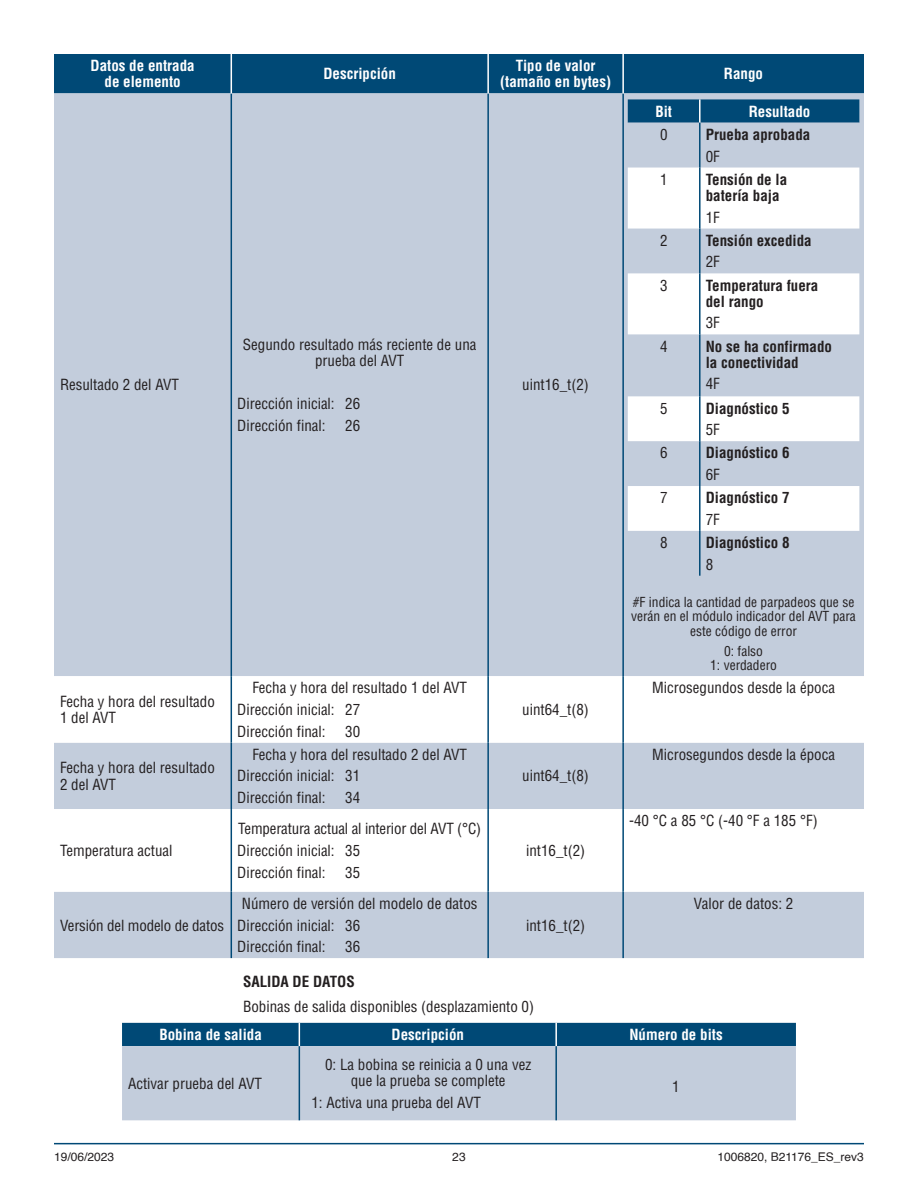
<style>
.page{position:relative;width:918px;height:1188px;background:#fff}
.page>*{position:absolute;margin:0;border:0;box-sizing:border-box;transform-origin:0 0}
.Table_body{font:condensed 15px/16.2px "Helvetica";color:#231f20;text-align:center}
.Table_body_Bold{font:700 condensed 15px/16.2px "Helvetica";color:#231f20}
.Table_Head_white{font:700 condensed 15px/16.2px "Helvetica";color:#fff;text-align:center}
.Table_body_center{font:condensed 15px "Helvetica";color:#231f20}
.body{font:condensed 15px "Helvetica";color:#231f20}
.body-2{font:700 condensed 15px "Helvetica";color:#231f20}
.Table_Notes{font:condensed 13.5px/14.5px "Helvetica";color:#231f20;text-align:center}
.t1{font:12px "Helvetica";color:#231f20}
</style>
<div class="page">
<hr style="left:54px;top:1143px;width:810px;height:1px;background:#004976">
<div style="left:54px;top:54px;width:810px;height:39px;background:#004976"></div>
<div style="left:54px;top:93px;width:810px;height:865px;background:#c3cddc"></div>
<svg style="left:54px;top:676px;width:810px;height:216px"></svg>
<hr style="left:231px;top:93px;width:1px;height:583px;background:#004976">
<hr style="left:487px;top:93px;width:2px;height:583px;background:#004976">
<hr style="left:622px;top:93px;width:2px;height:583px;background:#004976">
<hr style="left:231px;top:676px;width:1px;height:67px;background:#004976">
<hr style="left:487px;top:676px;width:2px;height:67px;background:#004976">
<hr style="left:622px;top:676px;width:2px;height:67px;background:#004976">
<hr style="left:231px;top:743px;width:1px;height:66px;background:#004976">
<hr style="left:487px;top:743px;width:2px;height:66px;background:#004976">
<hr style="left:622px;top:743px;width:2px;height:66px;background:#004976">
<hr style="left:231px;top:809px;width:1px;height:83px;background:#004976">
<hr style="left:487px;top:809px;width:2px;height:83px;background:#004976">
<hr style="left:622px;top:809px;width:2px;height:83px;background:#004976">
<hr style="left:231px;top:892px;width:1px;height:66px;background:#004976">
<hr style="left:487px;top:892px;width:2px;height:66px;background:#004976">
<hr style="left:622px;top:892px;width:2px;height:66px;background:#004976">
<hr style="left:231px;top:54px;width:1px;height:39px;background:#fff">
<hr style="left:487px;top:54px;width:2px;height:39px;background:#fff">
<hr style="left:622px;top:54px;width:2px;height:39px;background:#fff">
<svg style="left:628px;top:99px;width:231px;height:24px;background:#074e7a"></svg>
<div style="left:628px;top:123px;width:231px;height:453px;background:#c3cddc"></div>
<svg style="left:628px;top:168px;width:231px;height:363px"></svg>
<hr style="left:699px;top:99px;width:2px;height:24px;background:#fff">
<hr style="left:699px;top:123px;width:2px;height:45px;background:#004976">
<hr style="left:699px;top:168px;width:2px;height:61px;background:#004976">
<hr style="left:699px;top:229px;width:2px;height:44px;background:#004976">
<hr style="left:699px;top:273px;width:2px;height:61px;background:#004976">
<hr style="left:699px;top:334px;width:2px;height:62px;background:#004976">
<hr style="left:699px;top:396px;width:2px;height:45px;background:#004976">
<hr style="left:699px;top:441px;width:2px;height:45px;background:#004976">
<hr style="left:699px;top:486px;width:2px;height:45px;background:#004976">
<hr style="left:699px;top:531px;width:2px;height:45px;background:#004976">
<div style="left:122px;top:1046px;width:674px;height:74px;background:#c3cddc"></div>
<hr style="left:299px;top:1046px;width:1px;height:74px;background:#004976">
<hr style="left:555px;top:1046px;width:2px;height:74px;background:#004976">
<div style="left:122px;top:1023px;width:674px;height:23px;background:#004976"></div>
<hr style="left:555px;top:1023px;width:2px;height:23px;background:#fff">
<p class="Table_Head_white" style="left:91px;top:58px;width:106px">Datos de entrada de elemento</p>
<p class="Table_Head_white" style="left:323px;top:66px;width:74px">Descripción</p>
<p class="Table_Head_white" style="left:500px;top:58px;width:112px">Tipo de valor (tamaño en bytes)</p>
<p class="Table_Head_white" style="left:724px;top:66px;width:41px">Rango</p>
<p class="Table_body" style="left:60px;top:377px;width:121px">Resultado 2 del AVT</p>
<p class="Table_body" style="left:243px;top:336px;width:235px">Segundo resultado más reciente de una prueba del AVT</p>
<p class="Table_body" style="left:237px;top:396px;width:124px">Dirección inicial: 26</p>
<p class="Table_body" style="left:237px;top:417px;width:90px">Dirección final:</p>
<p class="Table_body" style="left:345px;top:417px;width:16px">26</p>
<p class="Table_body" style="left:60px;top:693px;width:156px;text-align:left">Fecha y hora del resultado<br>1 del AVT</p>
<p class="Table_body" style="left:60px;top:760px;width:156px;text-align:left">Fecha y hora del resultado<br>2 del AVT</p>
<p class="Table_body" style="left:60px;top:842px;width:114px">Temperatura actual</p>
<p class="Table_body" style="left:60px;top:917px;width:166px">Versión del modelo de datos</p>
<p class="Table_body" style="left:252px;top:680px;width:216px">Fecha y hora del resultado 1 del AVT</p>
<p class="Table_body" style="left:237px;top:701px;width:124px">Dirección inicial: 27</p>
<p class="Table_body" style="left:237px;top:723px;width:90px">Dirección final:</p>
<p class="Table_body" style="left:345px;top:723px;width:16px">30</p>
<p class="Table_body" style="left:252px;top:746px;width:216px">Fecha y hora del resultado 2 del AVT</p>
<p class="Table_body" style="left:237px;top:768px;width:124px">Dirección inicial: 31</p>
<p class="Table_body" style="left:237px;top:789px;width:90px">Dirección final:</p>
<p class="Table_body" style="left:345px;top:789px;width:16px">34</p>
<p class="Table_body" style="left:238px;top:821px;width:244px">Temperatura actual al interior del AVT (°C)</p>
<p class="Table_body" style="left:237px;top:842px;width:124px">Dirección inicial: 35</p>
<p class="Table_body" style="left:237px;top:864px;width:90px">Dirección final:</p>
<p class="Table_body" style="left:345px;top:864px;width:16px">35</p>
<p class="Table_body" style="left:242px;top:895px;width:237px">Número de versión del modelo de datos</p>
<p class="Table_body" style="left:237px;top:917px;width:124px">Dirección inicial: 36</p>
<p class="Table_body" style="left:237px;top:938px;width:90px">Dirección final:</p>
<p class="Table_body" style="left:345px;top:938px;width:16px">36</p>
<p class="Table_body_center" style="left:522px;top:376px;width:68px">uint16_t(2)</p>
<p class="Table_body_center" style="left:522px;top:700px;width:68px">uint64_t(8)</p>
<p class="Table_body_center" style="left:522px;top:767px;width:68px">uint64_t(8)</p>
<p class="Table_body_center" style="left:526px;top:841px;width:61px">int16_t(2)</p>
<p class="Table_body_center" style="left:526px;top:916px;width:61px">int16_t(2)</p>
<p class="Table_Head_white" style="left:655px;top:103px;width:18px">Bit</p>
<p class="Table_Head_white" style="left:749px;top:103px;width:63px">Resultado</p>
<p class="Table_body_center" style="left:660px;top:125px;width:9px">0</p>
<p class="Table_body_Bold" style="left:706px;top:126px;width:106px">Prueba aprobada</p>
<p class="Table_body" style="left:706px;top:148px;width:16px">0F</p>
<p class="Table_body_center" style="left:660px;top:170px;width:9px">1</p>
<p class="Table_body_Bold" style="left:706px;top:171px;width:83px">Tensión de la batería baja</p>
<p class="Table_body" style="left:706px;top:209px;width:16px">1F</p>
<p class="Table_body_center" style="left:660px;top:231px;width:9px">2</p>
<p class="Table_body_Bold" style="left:706px;top:232px;width:107px">Tensión excedida</p>
<p class="Table_body" style="left:706px;top:254px;width:16px">2F</p>
<p class="Table_body_center" style="left:660px;top:276px;width:9px">3</p>
<p class="Table_body_Bold" style="left:706px;top:277px;width:114px">Temperatura fuera del rango</p>
<p class="Table_body" style="left:706px;top:315px;width:16px">3F</p>
<p class="Table_body_center" style="left:660px;top:337px;width:9px">4</p>
<p class="Table_body_Bold" style="left:706px;top:338px;width:128px">No se ha confirmado la conectividad</p>
<p class="Table_body" style="left:706px;top:376px;width:16px">4F</p>
<p class="Table_body_center" style="left:660px;top:399px;width:9px">5</p>
<p class="Table_body_Bold" style="left:706px;top:400px;width:85px">Diagnóstico 5</p>
<p class="Table_body" style="left:706px;top:422px;width:16px">5F</p>
<p class="Table_body_center" style="left:660px;top:444px;width:9px">6</p>
<p class="Table_body_Bold" style="left:706px;top:445px;width:85px">Diagnóstico 6</p>
<p class="Table_body" style="left:706px;top:466px;width:16px">6F</p>
<p class="Table_body_center" style="left:660px;top:488px;width:9px">7</p>
<p class="Table_body_Bold" style="left:706px;top:490px;width:85px">Diagnóstico 7</p>
<p class="Table_body" style="left:706px;top:511px;width:16px">7F</p>
<p class="Table_body_center" style="left:660px;top:533px;width:9px">8</p>
<p class="Table_body_Bold" style="left:706px;top:534px;width:85px">Diagnóstico 8</p>
<p class="Table_body" style="left:706px;top:556px;width:9px">8</p>
<p class="Table_Notes" style="left:631px;top:594px;width:226px">#F indica la cantidad de parpadeos que se verán en el módulo indicador del AVT para este código de error</p>
<p class="Table_Notes" style="left:710px;top:643px;width:68px">0: falso<br>1: verdadero</p>
<p class="Table_body" style="left:652px;top:680px;width:184px">Microsegundos desde la época</p>
<p class="Table_body" style="left:652px;top:746px;width:184px">Microsegundos desde la época</p>
<p class="Table_body" style="left:629px;top:813px;width:190px">-40 °C a 85 °C (-40 °F a 185 °F)</p>
<p class="Table_body" style="left:694px;top:895px;width:101px">Valor de datos: 2</p>
<p class="body-2" style="left:243px;top:972px;width:113px">SALIDA DE DATOS</p>
<p class="body" style="left:243px;top:997px;width:293px">Bobinas de salida disponibles (desplazamiento 0)</p>
<p class="Table_Head_white" style="left:159px;top:1026px;width:104px">Bobina de salida</p>
<p class="Table_Head_white" style="left:392px;top:1026px;width:74px">Descripción</p>
<p class="Table_Head_white" style="left:629px;top:1026px;width:95px">Número de bits</p>
<p class="Table_body" style="left:128px;top:1075px;width:135px">Activar prueba del AVT</p>
<p class="Table_body" style="left:325px;top:1056px;width:208px">0: La bobina se reinicia a 0 una vez que la prueba se complete</p>
<p class="Table_body" style="left:311px;top:1094px;width:171px">1: Activa una prueba del AVT</p>
<p class="Table_body" style="left:672px;top:1078px;width:9px">1</p>
<p class="t1" style="left:54px;top:1147px;width:62px">19/06/2023</p>
<p class="t1" style="left:452px;top:1147px;width:15px">23</p>
<p class="t1" style="left:717px;top:1147px;width:148px">1006820, B21176_ES_rev3</p>
</div>
